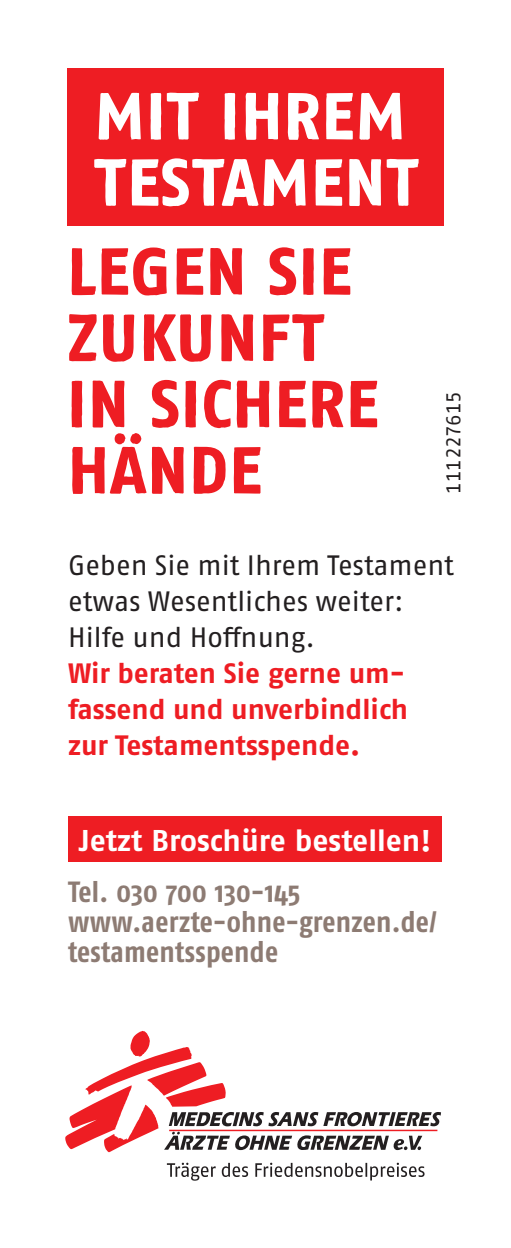
<style>
.page{position:relative;width:511px;height:1248px;background:#fff}
.page>*{position:absolute;margin:0;border:0;box-sizing:border-box;transform-origin:0 0}
.t1{font:66.4px/66.4px "Fago Rough Bold Lf";letter-spacing:.02em;color:#ee1d23}
.t2{font:66.4px/66.4px "Fago Rough Bold Lf";letter-spacing:.02em;color:#fff}
.Copy_RE_8{font:700 30px "Fago Pro";color:#fff}
.Copy_RE_8-2{font:700 condensed 29.2px/30px "Fago Pro";letter-spacing:.01em;color:#8d7b73}
.ÄRZ_-_FLIESSTEXT_9_pt__linksbündig{font:28px/36px "Fago Pro";letter-spacing:-.005em;color:#231f20}
.t3{font:20px "Fago Pro";letter-spacing:-.015em;color:#231f20}
.s1{font-weight:700;color:#ee1d23}
</style>
<div class="page">
<div style="left:67px;top:68px;width:376px;height:157px;background:#ee1d23"></div>
<svg style="left:65px;top:1030px;width:375px;height:122px"></svg>
<svg style="left:167px;top:1162px;width:257px;height:18px"></svg>
<div style="left:68px;top:816px;width:373px;height:45px;background:#ee1d23"></div>
<p class="t2" style="left:95px;top:83px;width:325px">MIT IHREM<br>TESTAMENT</p>
<p class="t1" style="left:68px;top:238px;width:312px">LEGEN SIE<br>ZUKUNFT<br>IN SICHERE<br>HÄNDE</p>
<p class="t3" style="left:441px;top:493px;width:104px;rotate:-90deg">111227615</p>
<p class="ÄRZ_-_FLIESSTEXT_9_pt__linksbündig" style="left:68px;top:547px;width:387px">Geben Sie mit Ihrem Testament etwas Wesentliches weiter:<br>Hilfe und Hoffnung.<br><span class="s1">Wir beraten Sie gerne um&shy;fassend und unverbindlich zur Testamentsspende.</span></p>
<p class="Copy_RE_8" style="left:79px;top:822px;width:353px">Jetzt Broschüre bestellen!</p>
<p class="Copy_RE_8-2" style="left:68px;top:877px;width:233px">Tel. 030 700 130-145</p>
<p class="Copy_RE_8-2" style="left:68px;top:907px;width:370px">www.aerzte-ohne-grenzen.de/ testamentsspende</p>
</div>
